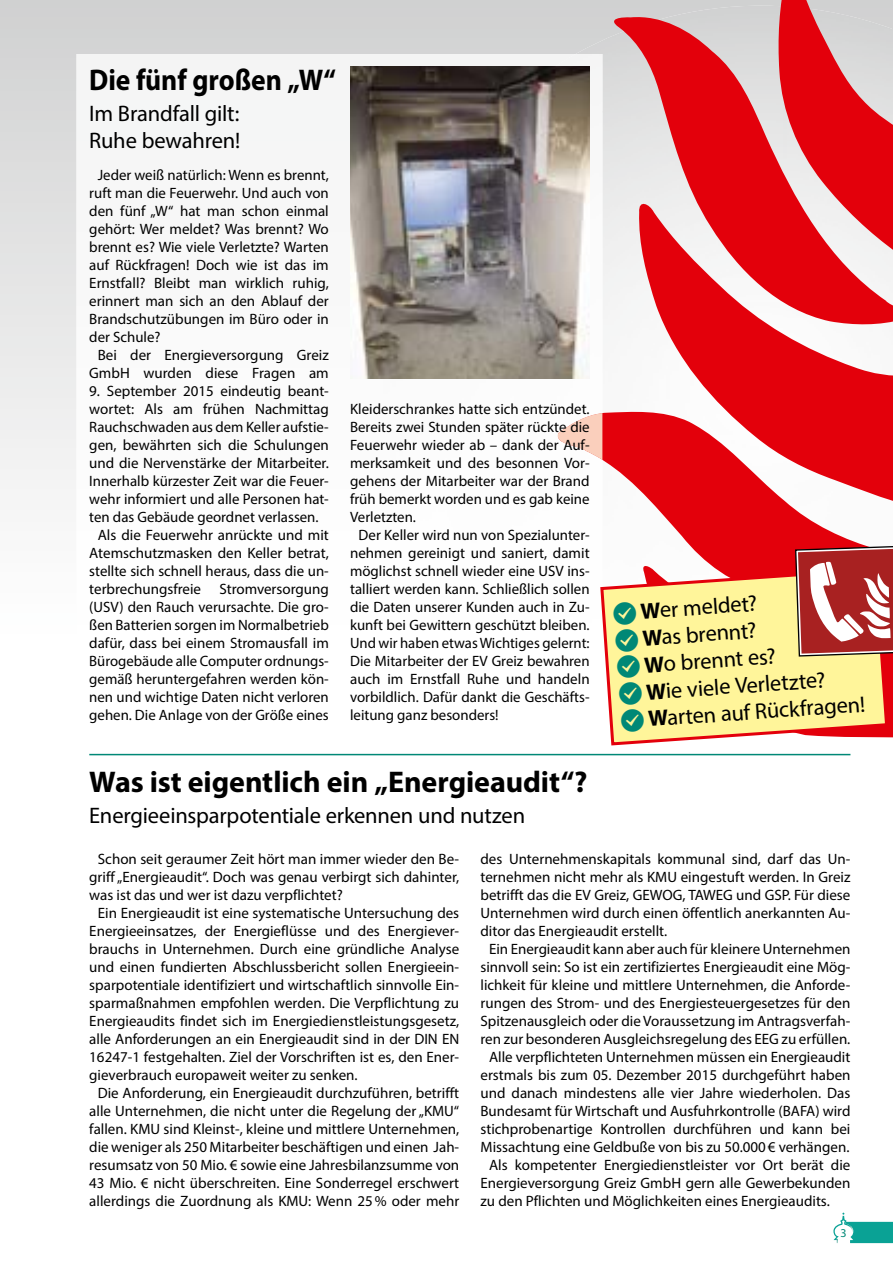
<style>
.page{position:relative;width:893px;height:1263px;background:#fff}
.page>*{position:absolute;margin:0;border:0;box-sizing:border-box;transform-origin:0 0}
.t1{font:700 30px "Myriad Pro";letter-spacing:-.005em;color:#000}
.t2{font:700 30px "Myriad Pro";letter-spacing:-.005em;color:#000;scale:.92 1}
.t3{font:22.5px/27px "Myriad Pro";letter-spacing:-.01em;color:#000}
.t4{font:15px "Myriad Pro";color:#000}
.t5{font:12px "Myriad Pro";color:#008876}
.s1{font-weight:700}
</style>
<div class="page">
<svg style="left:0;top:0;width:777px;height:489px;background:#dbdbdb"></svg>
<svg style="left:640px;top:753px;width:211px;height:3px"></svg>
<img style="left:602px;top:112px;width:36px;height:297px">
<div style="left:576px;top:6px;width:201px;height:106px;background:#d1d2d2"></div>
<svg style="left:602px;top:409px;width:262px;height:136px;fill:#e3000b"></svg>
<svg style="left:638px;top:326px;width:255px;height:179px;fill:#e3000b"></svg>
<svg style="left:606px;top:15px;width:287px;height:311px;fill:#e3000b"></svg>
<svg style="left:777px;top:0;width:116px;height:262px;background:#e25c62"></svg>
<svg style="left:77px;top:54px;width:436px;height:435px"></svg>
<img style="left:513px;top:54px;width:89px;height:435px">
<img style="left:426px;top:378px;width:88px;height:111px">
<img style="left:381px;top:378px;width:45px;height:111px">
<svg style="left:554px;top:413px;width:48px;height:47px"></svg>
<img style="left:350px;top:67px;width:240px;height:311px">
<svg style="left:600px;top:586px;width:118px;height:160px"></svg>
<hr style="left:89px;top:754px;width:761px;height:1px;background:#008876">
<svg style="left:833px;top:1213px;width:60px;height:30px"></svg>
<svg style="left:613px;top:545px;width:280px;height:193px;background:#eebe86"></svg>
<h1 class="t2" style="left:89px;top:60px;width:270px">Die fünf großen „W“</h1>
<h2 class="t3" style="left:89px;top:100px;width:153px">Im Brandfall gilt:<br>Ruhe bewahren!</h2>
<p class="t4" style="left:98px;top:166px;width:233px">Jeder weiß natürlich: Wenn es brennt,</p>
<p class="t4" style="left:89px;top:184px;width:241px">ruft man die Feuerwehr. Und auch von</p>
<p class="t4" style="left:89px;top:202px;width:241px">den fünf „W“ hat man schon einmal</p>
<p class="t4" style="left:89px;top:220px;width:241px">gehört: Wer meldet? Was brennt? Wo</p>
<p class="t4" style="left:89px;top:238px;width:241px">brennt es? Wie viele Verletzte? Warten</p>
<p class="t4" style="left:89px;top:256px;width:241px">auf Rückfragen! Doch wie ist das im</p>
<p class="t4" style="left:89px;top:274px;width:241px">Ernstfall? Bleibt man wirklich ruhig,</p>
<p class="t4" style="left:89px;top:292px;width:241px">erinnert man sich an den Ablauf der</p>
<p class="t4" style="left:89px;top:310px;width:241px">Brandschutzübungen im Büro oder in</p>
<p class="t4" style="left:89px;top:328px;width:73px">der Schule?</p>
<p class="t4" style="left:98px;top:346px;width:233px">Bei der Energieversorgung Greiz</p>
<p class="t4" style="left:89px;top:364px;width:241px">GmbH wurden diese Fragen am</p>
<p class="t4" style="left:89px;top:382px;width:241px">9. September 2015 eindeutig beant-</p>
<p class="t4" style="left:89px;top:400px;width:241px">wortet: Als am frühen Nachmittag</p>
<p class="t4" style="left:89px;top:418px;width:241px">Rauchschwaden aus dem Keller aufstie-</p>
<p class="t4" style="left:89px;top:436px;width:241px">gen, bewährten sich die Schulungen</p>
<p class="t4" style="left:89px;top:454px;width:241px">und die Nervenstärke der Mitarbeiter.</p>
<p class="t4" style="left:89px;top:472px;width:241px">Innerhalb kürzester Zeit war die Feuer-</p>
<p class="t4" style="left:89px;top:490px;width:241px">wehr informiert und alle Personen hat-</p>
<p class="t4" style="left:89px;top:508px;width:231px">ten das Gebäude geordnet verlassen.</p>
<p class="t4" style="left:98px;top:526px;width:233px">Als die Feuerwehr anrückte und mit</p>
<p class="t4" style="left:89px;top:544px;width:241px">Atemschutzmasken den Keller betrat,</p>
<p class="t4" style="left:89px;top:562px;width:241px">stellte sich schnell heraus, dass die un-</p>
<p class="t4" style="left:89px;top:580px;width:241px">terbrechungsfreie Stromversorgung</p>
<p class="t4" style="left:89px;top:598px;width:241px">(USV) den Rauch verursachte. Die gro-</p>
<p class="t4" style="left:89px;top:616px;width:241px">ßen Batterien sorgen im Normalbetrieb</p>
<p class="t4" style="left:89px;top:634px;width:241px">dafür, dass bei einem Stromausfall im</p>
<p class="t4" style="left:89px;top:652px;width:241px">Bürogebäude alle Computer ordnungs-</p>
<p class="t4" style="left:89px;top:670px;width:241px">gemäß heruntergefahren werden kön-</p>
<p class="t4" style="left:89px;top:688px;width:241px">nen und wichtige Daten nicht verloren</p>
<p class="t4" style="left:89px;top:706px;width:241px">gehen. Die Anlage von der Größe eines</p>
<p class="t4" style="left:350px;top:400px;width:241px">Kleiderschrankes hatte sich entzündet.</p>
<p class="t4" style="left:350px;top:418px;width:241px">Bereits zwei Stunden später rückte die</p>
<p class="t4" style="left:350px;top:436px;width:241px">Feuerwehr wieder ab – dank der Auf-</p>
<p class="t4" style="left:350px;top:454px;width:241px">merksamkeit und des besonnen Vor-</p>
<p class="t4" style="left:350px;top:472px;width:241px">gehens der Mitarbeiter war der Brand</p>
<p class="t4" style="left:350px;top:490px;width:241px">früh bemerkt worden und es gab keine</p>
<p class="t4" style="left:350px;top:508px;width:67px">Verletzten.</p>
<p class="t4" style="left:359px;top:526px;width:233px">Der Keller wird nun von Spezialunter-</p>
<p class="t4" style="left:350px;top:544px;width:241px">nehmen gereinigt und saniert, damit</p>
<p class="t4" style="left:350px;top:562px;width:241px">möglichst schnell wieder eine USV ins-</p>
<p class="t4" style="left:350px;top:580px;width:241px">talliert werden kann. Schließlich sollen</p>
<p class="t4" style="left:350px;top:598px;width:241px">die Daten unserer Kunden auch in Zu-</p>
<p class="t4" style="left:350px;top:616px;width:241px">kunft bei Gewittern geschützt bleiben.</p>
<p class="t4" style="left:350px;top:634px;width:241px">Und wir haben etwas Wichtiges gelernt:</p>
<p class="t4" style="left:350px;top:652px;width:241px">Die Mitarbeiter der EV Greiz bewahren</p>
<p class="t4" style="left:350px;top:670px;width:241px">auch im Ernstfall Ruhe und handeln</p>
<p class="t4" style="left:350px;top:688px;width:241px">vorbildlich. Dafür dankt die Geschäfts-</p>
<p class="t4" style="left:350px;top:706px;width:150px">leitung ganz besonders!</p>
<h2 class="t3" style="left:640px;top:597px;width:219px;rotate:-4deg"><span class="s1">W</span>er meldet?<br><span class="s1">W</span>as brennt?<br><span class="s1">W</span>o brennt es?<br><span class="s1">W</span>ie viele Verletzte?<br><span class="s1">W</span>arten auf Rückfragen!</h2>
<h1 class="t1" style="left:89px;top:762px;width:500px">Was ist eigentlich ein „Energieaudit“?</h1>
<h2 class="t3" style="left:89px;top:802px;width:437px">Energieeinsparpotentiale erkennen und nutzen</h2>
<p class="t4" style="left:98px;top:850px;width:363px">Schon seit geraumer Zeit hört man immer wieder den Be-</p>
<p class="t4" style="left:89px;top:868px;width:371px">griff „Energieaudit“. Doch was genau verbirgt sich dahinter,</p>
<p class="t4" style="left:89px;top:886px;width:255px">was ist das und wer ist dazu verpflichtet?</p>
<p class="t4" style="left:98px;top:904px;width:363px">Ein Energieaudit ist eine systematische Untersuchung des</p>
<p class="t4" style="left:89px;top:922px;width:371px">Energieeinsatzes, der Energieflüsse und des Energiever-</p>
<p class="t4" style="left:89px;top:940px;width:371px">brauchs in Unternehmen. Durch eine gründliche Analyse</p>
<p class="t4" style="left:89px;top:958px;width:371px">und einen fundierten Abschlussbericht sollen Energieein-</p>
<p class="t4" style="left:89px;top:976px;width:371px">sparpotentiale identifiziert und wirtschaftlich sinnvolle Ein-</p>
<p class="t4" style="left:89px;top:994px;width:371px">sparmaßnahmen empfohlen werden. Die Verpflichtung zu</p>
<p class="t4" style="left:89px;top:1012px;width:371px">Energieaudits findet sich im Energiedienstleistungsgesetz,</p>
<p class="t4" style="left:89px;top:1030px;width:371px">alle Anforderungen an ein Energieaudit sind in der DIN EN</p>
<p class="t4" style="left:89px;top:1048px;width:371px">16247-1 festgehalten. Ziel der Vorschriften ist es, den Ener-</p>
<p class="t4" style="left:89px;top:1066px;width:270px">gieverbrauch europaweit weiter zu senken.</p>
<p class="t4" style="left:98px;top:1084px;width:363px">Die Anforderung, ein Energieaudit durchzuführen, betrifft</p>
<p class="t4" style="left:89px;top:1102px;width:371px">alle Unternehmen, die nicht unter die Regelung der „KMU“</p>
<p class="t4" style="left:89px;top:1120px;width:371px">fallen. KMU sind Kleinst-, kleine und mittlere Unternehmen,</p>
<p class="t4" style="left:89px;top:1138px;width:371px">die weniger als 250 Mitarbeiter beschäftigen und einen Jah-</p>
<p class="t4" style="left:89px;top:1156px;width:371px">resumsatz von 50 Mio. € sowie eine Jahresbilanzsumme von</p>
<p class="t4" style="left:89px;top:1174px;width:371px">43 Mio. € nicht überschreiten. Eine Sonderregel erschwert</p>
<p class="t4" style="left:89px;top:1192px;width:371px">allerdings die Zuordnung als KMU: Wenn 25 % oder mehr</p>
<p class="t4" style="left:480px;top:850px;width:371px">des Unternehmenskapitals kommunal sind, darf das Un-</p>
<p class="t4" style="left:480px;top:868px;width:371px">ternehmen nicht mehr als KMU eingestuft werden. In Greiz</p>
<p class="t4" style="left:480px;top:886px;width:371px">betrifft das die EV Greiz, GEWOG, TAWEG und GSP. Für diese</p>
<p class="t4" style="left:480px;top:904px;width:371px">Unternehmen wird durch einen öffentlich anerkannten Au-</p>
<p class="t4" style="left:480px;top:922px;width:188px">ditor das Energieaudit erstellt.</p>
<p class="t4" style="left:489px;top:940px;width:363px">Ein Energieaudit kann aber auch für kleinere Unternehmen</p>
<p class="t4" style="left:480px;top:958px;width:371px">sinnvoll sein: So ist ein zertifiziertes Energieaudit eine Mög-</p>
<p class="t4" style="left:480px;top:976px;width:371px">lichkeit für kleine und mittlere Unternehmen, die Anforde-</p>
<p class="t4" style="left:480px;top:994px;width:371px">rungen des Strom- und des Energiesteuergesetzes für den</p>
<p class="t4" style="left:480px;top:1012px;width:371px">Spitzenausgleich oder die Voraussetzung im Antragsverfah-</p>
<p class="t4" style="left:480px;top:1030px;width:371px">ren zur besonderen Ausgleichsregelung des EEG zu erfüllen.</p>
<p class="t4" style="left:489px;top:1048px;width:363px">Alle verpflichteten Unternehmen müssen ein Energieaudit</p>
<p class="t4" style="left:480px;top:1066px;width:371px">erstmals bis zum 05. Dezember 2015 durchgeführt haben</p>
<p class="t4" style="left:480px;top:1084px;width:371px">und danach mindestens alle vier Jahre wiederholen. Das</p>
<p class="t4" style="left:480px;top:1102px;width:371px">Bundesamt für Wirtschaft und Ausfuhrkontrolle (BAFA) wird</p>
<p class="t4" style="left:480px;top:1120px;width:371px">stichprobenartige Kontrollen durchführen und kann bei</p>
<p class="t4" style="left:480px;top:1138px;width:370px">Missachtung eine Geldbuße von bis zu 50.000 € verhängen.</p>
<p class="t4" style="left:489px;top:1156px;width:363px">Als kompetenter Energiedienstleister vor Ort berät die</p>
<p class="t4" style="left:480px;top:1174px;width:371px">Energieversorgung Greiz GmbH gern alle Gewerbekunden</p>
<p class="t4" style="left:480px;top:1192px;width:351px">zu den Pflichten und Möglichkeiten eines Energieaudits.</p>
<p class="t5" style="left:840px;top:1226px;width:8px">3</p>
</div>
